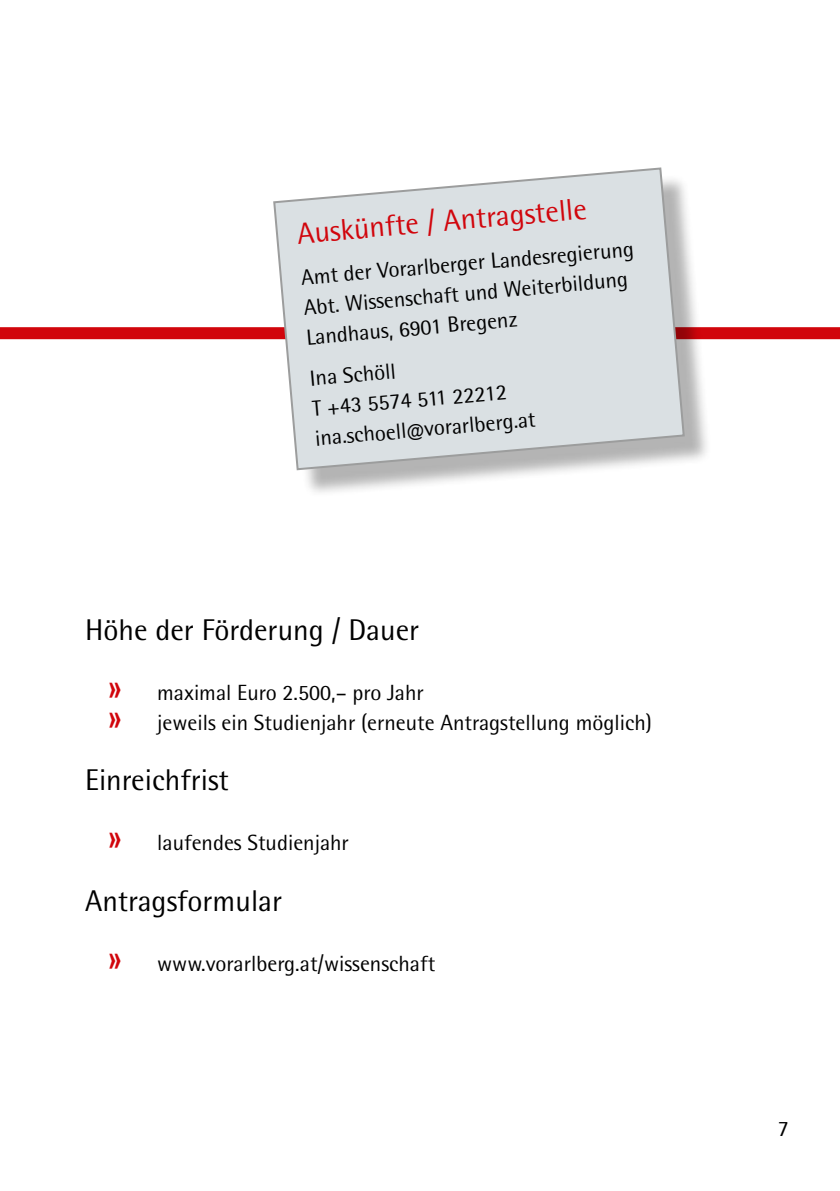
<style>
.page{position:relative;width:840px;height:1191px;background:#fff}
.page>*{position:absolute;margin:0;border:0;box-sizing:border-box;transform-origin:0 0}
.t1{font:30px "Rotis Semi Sans Pro";color:#000}
.t2{font:30px "Rotis Semi Sans Pro";color:#d1050c}
.t3{font:22px/30px "Rotis Semi Sans Pro";color:#000}
.s1{font-size:40px;color:#d1050c}
</style>
<div class="page">
<div style="left:0;top:327px;width:839px;height:12px;background:#d1050c"></div>
<div style="left:280px;top:174px;width:432px;height:323px;background:#000;opacity:.3"></div>
<svg style="left:272px;top:167px;width:413px;height:304px;background:#dadee1"></svg>
<h1 class="t2" style="left:295px;top:216px;width:292px;rotate:-5deg">Auskünfte / Antragstelle</h1>
<p class="t3" style="left:299px;top:263px;width:335px;rotate:-5deg">Amt der Vorarlberger Landesregierung<br>Abt. Wissenschaft und Weiterbildung<br>Landhaus, 6901 Bregenz</p>
<p class="t3" style="left:308px;top:364px;width:222px;rotate:-5deg">Ina Schöll<br>T +43 5574 511 22212 ina.schoell@vorarlberg.at</p>
<h1 class="t1" style="left:85px;top:612px;width:335px">Höhe der Förderung / Dauer</h1>
<p class="t3" style="left:108px;top:678px;width:545px"><span class="s1">»</span> maximal Euro 2.500,– pro Jahr<br><span class="s1">»</span> jeweils ein Studienjahr (erneute Antragstellung möglich)</p>
<h1 class="t1" style="left:85px;top:762px;width:145px">Einreichfrist</h1>
<p class="t3" style="left:108px;top:828px;width:242px"><span class="s1">»</span> laufendes Studienjahr</p>
<h1 class="t1" style="left:85px;top:882px;width:198px">Antragsformular</h1>
<p class="t3" style="left:108px;top:948px;width:329px"><span class="s1">»</span> www.vorarlberg.at/wissenschaft</p>
<p class="t3" style="left:777px;top:1113px;width:13px">7</p>
</div>
